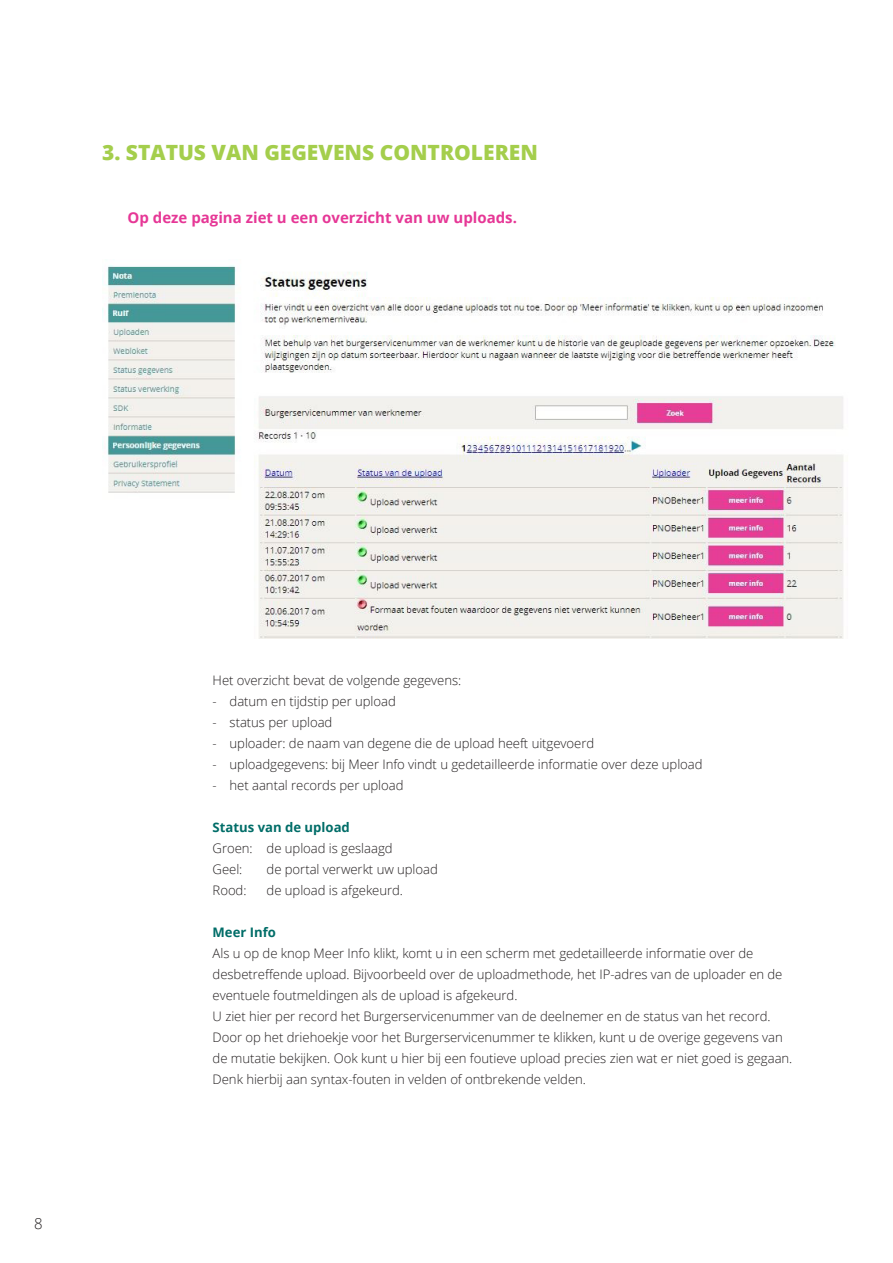
<style>
.page{position:relative;width:893px;height:1263px;background:#fff}
.page>*{position:absolute;margin:0;border:0;box-sizing:border-box;transform-origin:0 0}
.Basis_-_Platte_Tekst{font:800 21px "Open Sans";color:#a4ce4c}
.Basis_-_Platte_Tekst-2{font:700 15px "Open Sans";color:#e63796}
.t1{font:300 15px "Open Sans";color:#231f20}
.Platte_Tekst{font:300 13.2px/21px "Open Sans";letter-spacing:-.005em;color:#231f20}
.Platte_Tekst-2{font:700 13.2px "Open Sans";color:#006d68}
.s1{font-weight:700;color:#006d68}
</style>
<div class="page">
<img style="left:102px;top:265px;width:742px;height:374px">
<p class="Basis_-_Platte_Tekst" style="left:102px;top:136px;width:437px">3. STATUS VAN GEGEVENS CONTROLEREN</p>
<p class="Basis_-_Platte_Tekst-2" style="left:128px;top:207px;width:391px">Op deze pagina ziet u een overzicht van uw uploads.</p>
<p class="t1" style="left:34px;top:1213px;width:10px">8</p>
<p class="Platte_Tekst" style="left:213px;top:669px;width:250px">Het overzicht bevat de volgende gegevens:</p>
<p class="Platte_Tekst" style="left:213px;top:690px;width:185px">- datum en tijdstip per upload</p>
<p class="Platte_Tekst" style="left:213px;top:711px;width:121px">- status per upload</p>
<p class="Platte_Tekst" style="left:213px;top:732px;width:383px">- uploader: de naam van degene die de upload heeft uitgevoerd</p>
<p class="Platte_Tekst" style="left:213px;top:753px;width:491px">- uploadgegevens: bij Meer Info vindt u gedetailleerde informatie over deze upload</p>
<p class="Platte_Tekst" style="left:213px;top:774px;width:192px">- het aantal records per upload</p>
<p class="Platte_Tekst" style="left:213px;top:816px;width:181px"><span class="s1">Status van de upload<br></span>Groen: de upload is geslaagd</p>
<p class="Platte_Tekst" style="left:213px;top:858px;width:31px">Geel:</p>
<p class="Platte_Tekst" style="left:267px;top:858px;width:173px">de portal verwerkt uw upload</p>
<p class="Platte_Tekst" style="left:213px;top:879px;width:35px">Rood:</p>
<p class="Platte_Tekst" style="left:267px;top:879px;width:138px">de upload is afgekeurd.</p>
<p class="Platte_Tekst-2" style="left:213px;top:923px;width:65px">Meer Info</p>
<p class="Platte_Tekst" style="left:213px;top:942px;width:571px">Als u op de knop Meer Info klikt, komt u in een scherm met gedetailleerde informatie over de desbetreffende upload. Bijvoorbeeld over de uploadmethode, het IP-adres van de uploader en de eventuele foutmeldingen als de upload is afgekeurd.</p>
<p class="Platte_Tekst" style="left:213px;top:1005px;width:581px">U ziet hier per record het Burgerservicenummer van de deelnemer en de status van het record.<br>Door op het driehoekje voor het Burgerservicenummer te klikken, kunt u de overige gegevens van de mutatie bekijken. Ook kunt u hier bij een foutieve upload precies zien wat er niet goed is gegaan.<br>Denk hierbij aan syntax-fouten in velden of ontbrekende velden.</p>
</div>
